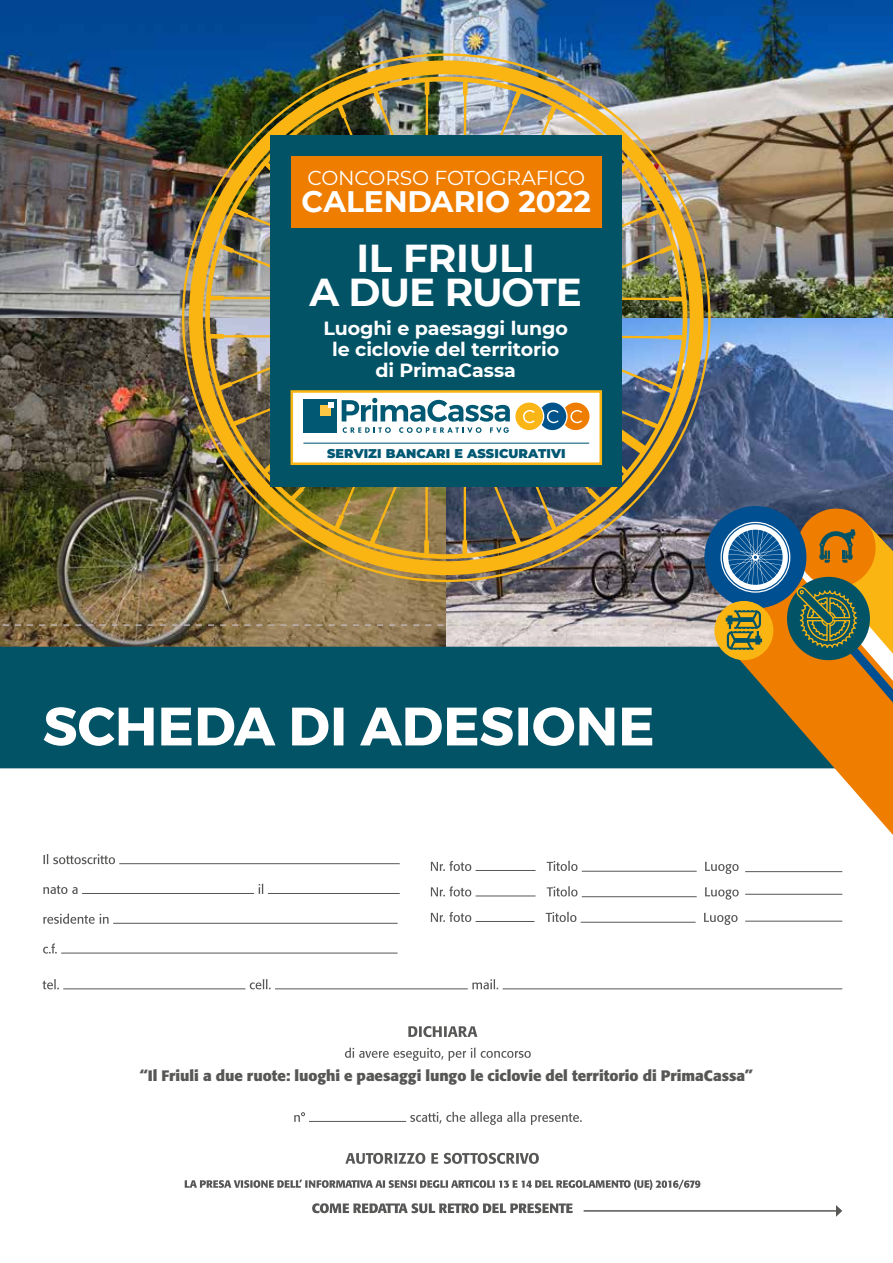
<style>
.page{position:relative;width:893px;height:1263px;background:#fff}
.page>*{position:absolute;margin:0;border:0;box-sizing:border-box;transform-origin:0 0}
.t1{font:700 38.85px/33.9px "Montserrat";letter-spacing:-.02em;color:#fff;text-align:center}
.t2{font:700 29.7px "Montserrat";color:#fff}
.t3{font:20.25px "Montserrat";letter-spacing:-.01em;color:#fff}
.t4{font:700 19.05px/21px "Montserrat";letter-spacing:-.005em;color:#fff;text-align:center}
.t5{font:700 15px "Formata";color:#575756}
.t6{font:900 12.75px "Montserrat";letter-spacing:.01em;color:#005873}
</style>
<div class="page">
<img style="left:0;top:0;width:893px;height:517px">
<hr style="left:745px;top:921px;width:97px;height:1px;background:#575756">
<hr style="left:745px;top:894px;width:97px;height:1px;background:#575756">
<hr style="left:745px;top:871px;width:97px;height:1px;background:#575756">
<hr style="left:584px;top:1210px;width:253px;height:1px;background:#575756">
<svg style="left:836px;top:1205px;width:6px;height:12px"></svg>
<svg style="left:431px;top:912px;width:307px;height:13px"></svg>
<svg style="left:431px;top:886px;width:308px;height:13px"></svg>
<svg style="left:431px;top:861px;width:308px;height:13px"></svg>
<hr style="left:476px;top:870px;width:60px;height:1px;background:#575756">
<hr style="left:582px;top:871px;width:115px;height:1px;background:#575756">
<hr style="left:476px;top:895px;width:60px;height:1px;background:#575756">
<hr style="left:582px;top:896px;width:115px;height:1px;background:#575756">
<hr style="left:476px;top:921px;width:58px;height:1px;background:#575756">
<hr style="left:581px;top:922px;width:115px;height:1px;background:#575756">
<svg style="left:312px;top:1203px;width:261px;height:10px"></svg>
<svg style="left:185px;top:1180px;width:515px;height:10px"></svg>
<svg style="left:345px;top:1153px;width:194px;height:11px"></svg>
<svg style="left:294px;top:1111px;width:288px;height:14px"></svg>
<svg style="left:345px;top:1047px;width:186px;height:14px"></svg>
<svg style="left:408px;top:1026px;width:69px;height:11px"></svg>
<svg style="left:43px;top:979px;width:455px;height:10px"></svg>
<svg style="left:43px;top:943px;width:14px;height:10px"></svg>
<svg style="left:43px;top:913px;width:66px;height:11px"></svg>
<svg style="left:43px;top:884px;width:220px;height:10px"></svg>
<svg style="left:43px;top:854px;width:72px;height:10px"></svg>
<hr style="left:119px;top:863px;width:281px;height:1px;background:#575756">
<hr style="left:82px;top:893px;width:172px;height:1px;background:#575756">
<hr style="left:268px;top:893px;width:132px;height:1px;background:#575756">
<hr style="left:113px;top:923px;width:285px;height:1px;background:#575756">
<hr style="left:61px;top:953px;width:337px;height:1px;background:#575756">
<hr style="left:63px;top:988px;width:182px;height:1px;background:#575756">
<hr style="left:275px;top:988px;width:193px;height:1px;background:#575756">
<hr style="left:503px;top:988px;width:339px;height:1px;background:#575756">
<hr style="left:309px;top:1121px;width:97px;height:1px;background:#575756">
<img style="left:182px;top:53px;width:529px;height:464px">
<img style="left:189px;top:60px;width:515px;height:457px">
<div style="left:270px;top:135px;width:352px;height:351px;background:#025366"></div>
<div style="left:291px;top:156px;width:310px;height:72px;background:#ef7d00"></div>
<div style="left:292px;top:391px;width:309px;height:73px;background:#fff"></div>
<div style="left:303px;top:400px;width:33px;height:33px;background:#005873"></div>
<div style="left:320px;top:405px;width:11px;height:11px;background:#fdc643"></div>
<svg style="left:328px;top:403px;width:5px;height:5px"></svg>
<div style="left:515px;top:403px;width:28px;height:27px;background:#fab517;border-radius:50%"></div>
<svg style="left:523px;top:410px;width:12px;height:13px"></svg>
<svg style="left:542px;top:403px;width:47px;height:27px"></svg>
<svg style="left:342px;top:398px;width:168px;height:35px"></svg>
<hr style="left:303px;top:443px;width:286px;height:1px;background:#005873">
<div style="left:291px;top:390px;width:311px;height:75px;border:3px solid #fab513"></div>
<div style="left:797px;top:509px;width:79px;height:78px;background:#ef7d00;border-radius:50%"></div>
<div style="left:704px;top:506px;width:102px;height:102px;background:#004f91;border-radius:50%"></div>
<img style="left:0;top:517px;width:893px;height:318px">
<h3 class="t3" style="left:307px;top:164px;width:279px">CONCORSO FOTOGRAFICO</h3>
<h2 class="t2" style="left:302px;top:180px;width:291px">CALENDARIO 2022</h2>
<h1 class="t1" style="left:309px;top:240px;width:274px">IL FRIULI<br>A DUE RUOTE</h1>
<p class="t4" style="left:323px;top:317px;width:246px">Luoghi e paesaggi lungo le ciclovie del territorio di PrimaCassa</p>
<p class="t6" style="left:327px;top:444px;width:240px">SERVIZI BANCARI E ASSICURATIVI</p>
<p class="t5" style="left:140px;top:1067px;width:615px">“Il Friuli a due ruote: luoghi e paesaggi lungo le ciclovie del territorio di PrimaCassa”</p>
</div>
